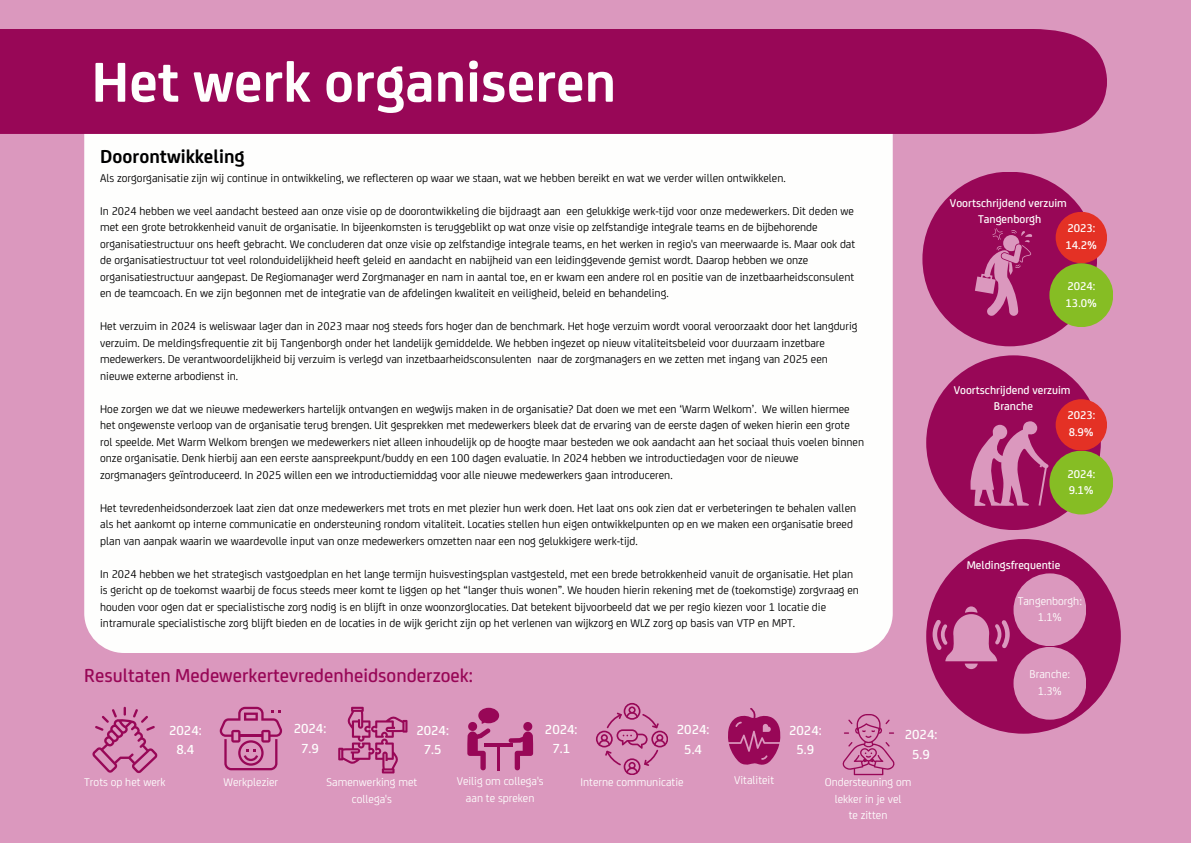
<style>
.page{position:relative;width:1191px;height:843px;background:#fff}
.page>*{position:absolute;margin:0;border:0;box-sizing:border-box;transform-origin:0 0}
.t1{font:700 60px "FS Joey";color:#fefefd}
.t2{font:500 20px "FS Joey";color:#980757}
.t3{font:700 20px "FS Joey";color:#000}
.t4{font:500 14px/19.5px "FS Joey";color:#fefefd;text-align:center}
.t5{font:12px/16.5px "FS Joey";color:#000}
.t6{font:12px "FS Joey";color:#fefefd}
.t7{font:500 12px/16.5px "FS Joey";color:#fefefd;text-align:center}
.t8{font:500 12px/16.5px "FS Joey";color:#fff}
</style>
<div class="page">
<div style="left:0;top:0;width:1190px;height:842px;background:#db98be"></div>
<div style="left:84px;top:74px;width:808px;height:578px;background:#fefefd;border-radius:40px"></div>
<div style="left:0;top:29px;width:1106px;height:105px;background:#980757"></div>
<svg style="left:92px;top:706px;width:65px;height:67px"></svg>
<svg style="left:220px;top:706px;width:62px;height:64px"></svg>
<svg style="left:338px;top:706px;width:69px;height:67px"></svg>
<svg style="left:508px;top:722px;width:25px;height:47px"></svg>
<svg style="left:467px;top:707px;width:32px;height:62px"></svg>
<hr style="left:484px;top:742px;width:29px;height:3px;background:#980757">
<hr style="left:497px;top:742px;width:3px;height:27px;background:#980757">
<svg style="left:728px;top:708px;width:52px;height:56px"></svg>
<svg style="left:596px;top:703px;width:72px;height:71px"></svg>
<svg style="left:842px;top:714px;width:53px;height:61px"></svg>
<div style="left:922px;top:172px;width:174px;height:174px;background:#980757;border-radius:50%"></div>
<svg style="left:975px;top:228px;width:57px;height:88px"></svg>
<div style="left:1055px;top:212px;width:51px;height:51px;background:#e43125;border-radius:50%"></div>
<div style="left:1049px;top:263px;width:64px;height:64px;background:#86bd24;border-radius:50%"></div>
<div style="left:926px;top:355px;width:174px;height:175px;background:#980757;border-radius:50%"></div>
<div style="left:1055px;top:399px;width:51px;height:51px;background:#e43125;border-radius:50%"></div>
<div style="left:1049px;top:450px;width:64px;height:64px;background:#86bd24;border-radius:50%"></div>
<svg style="left:970px;top:421px;width:78px;height:85px"></svg>
<div style="left:926px;top:539px;width:194px;height:194px;background:#980757;border-radius:50%"></div>
<svg style="left:932px;top:606px;width:77px;height:63px"></svg>
<div style="left:1013px;top:573px;width:73px;height:73px;background:#db98be;border-radius:50%"></div>
<div style="left:1013px;top:646px;width:73px;height:73px;background:#db98be;border-radius:50%"></div>
<h3 class="t1" style="left:91px;top:48px;width:526px">Het werk organiseren</h3>
<h4 class="t3" style="left:100px;top:145px;width:146px">Doorontwikkeling</h4>
<p class="t5" style="left:100px;top:169px;width:687px">Als zorgorganisatie zijn wij continue in ontwikkeling, we reflecteren op waar we staan, wat we hebben bereikt en wat we verder willen ontwikkelen.</p>
<p class="t5" style="left:100px;top:202px;width:756px">In 2024 hebben we veel aandacht besteed aan onze visie op de doorontwikkeling die bijdraagt aan een gelukkige werk-tijd voor onze medewerkers. Dit deden we met een grote betrokkenheid vanuit de organisatie. In bijeenkomsten is teruggeblikt op wat onze visie op zelfstandige integrale teams en de bijbehorende organisatiestructuur ons heeft gebracht. We concluderen dat onze visie op zelfstandige integrale teams, en het werken in regio's van meerwaarde is. Maar ook dat de organisatiestructuur tot veel rolonduidelijkheid heeft geleid en aandacht en nabijheid van een leidinggevende gemist wordt. Daarop hebben we onze organisatiestructuur aangepast. De Regiomanager werd Zorgmanager en nam in aantal toe, en er kwam een andere rol en positie van de inzetbaarheidsconsulent en de teamcoach. En we zijn begonnen met de integratie van de afdelingen kwaliteit en veiligheid, beleid en behandeling.</p>
<p class="t5" style="left:100px;top:318px;width:758px">Het verzuim in 2024 is weliswaar lager dan in 2023 maar nog steeds fors hoger dan de benchmark. Het hoge verzuim wordt vooral veroorzaakt door het langdurig verzuim. De meldingsfrequentie zit bij Tangenborgh onder het landelijk gemiddelde. We hebben ingezet op nieuw vitaliteitsbeleid voor duurzaam inzetbare medewerkers. De verantwoordelijkheid bij verzuim is verlegd van inzetbaarheidsconsulenten naar de zorgmanagers en we zetten met ingang van 2025 een nieuwe externe arbodienst in.</p>
<p class="t5" style="left:100px;top:400px;width:765px">Hoe zorgen we dat we nieuwe medewerkers hartelijk ontvangen en wegwijs maken in de organisatie? Dat doen we met een ‘Warm Welkom’. We willen hiermee het ongewenste verloop van de organisatie terug brengen. Uit gesprekken met medewerkers bleek dat de ervaring van de eerste dagen of weken hierin een grote rol speelde. Met Warm Welkom brengen we medewerkers niet alleen inhoudelijk op de hoogte maar besteden we ook aandacht aan het sociaal thuis voelen binnen onze organisatie. Denk hierbij aan een eerste aanspreekpunt/buddy en een 100 dagen evaluatie. In 2024 hebben we introductiedagen voor de nieuwe zorgmanagers geïntroduceerd. In 2025 willen een we introductiemiddag voor alle nieuwe medewerkers gaan introduceren.</p>
<p class="t5" style="left:100px;top:499px;width:757px">Het tevredenheidsonderzoek laat zien dat onze medewerkers met trots en met plezier hun werk doen. Het laat ons ook zien dat er verbeteringen te behalen vallen als het aankomt op interne communicatie en ondersteuning rondom vitaliteit. Locaties stellen hun eigen ontwikkelpunten op en we maken een organisatie breed plan van aanpak waarin we waardevolle input van onze medewerkers omzetten naar een nog gelukkigere werk-tijd.</p>
<p class="t5" style="left:100px;top:565px;width:760px">In 2024 hebben we het strategisch vastgoedplan en het lange termijn huisvestingsplan vastgesteld, met een brede betrokkenheid vanuit de organisatie. Het plan is gericht op de toekomst waarbij de focus steeds meer komt te liggen op het “langer thuis wonen”. We houden hierin rekening met de (toekomstige) zorgvraag en houden voor ogen dat er specialistische zorg nodig is en blijft in onze woonzorglocaties. Dat betekent bijvoorbeeld dat we per regio kiezen voor 1 locatie die intramurale specialistische zorg blijft bieden en de locaties in de wijk gericht zijn op het verlenen van wijkzorg en WLZ zorg op basis van VTP en MPT.</p>
<p class="t7" style="left:949px;top:194px;width:118px">Voortschrijdend verzuim<br>Tangenborgh</p>
<p class="t8" style="left:1065px;top:220px;width:33px">2023:<br>14.2%</p>
<p class="t8" style="left:1065px;top:278px;width:33px">2024:<br>13.0%</p>
<p class="t7" style="left:953px;top:381px;width:118px">Voortschrijdend verzuim<br>Branche</p>
<h3 class="t8" style="left:1067px;top:407px;width:29px">2023:<br>8.9%</h3>
<p class="t8" style="left:1067px;top:465px;width:29px">2024:<br>9.1%</p>
<p class="t7" style="left:966px;top:556px;width:95px">Meldingsfrequentie</p>
<p class="t6" style="left:1017px;top:593px;width:66px">Tangenborgh:</p>
<h3 class="t6" style="left:1037px;top:610px;width:26px">1.1%</h3>
<h4 class="t2" style="left:84px;top:663px;width:390px">Resultaten Medewerkertevredenheidsonderzoek:</h4>
<h1 class="t4" style="left:169px;top:720px;width:34px">2024:<br>8.4</h1>
<p class="t4" style="left:294px;top:718px;width:34px">2024:<br>7.9</p>
<p class="t4" style="left:416px;top:720px;width:34px">2024:<br>7.5</p>
<p class="t4" style="left:545px;top:719px;width:34px">2024:<br>7.1</p>
<p class="t4" style="left:676px;top:719px;width:34px">2024:<br>5.4</p>
<p class="t4" style="left:789px;top:720px;width:34px">2024:<br>5.9</p>
<p class="t4" style="left:904px;top:724px;width:34px">2024:<br>5.9</p>
<p class="t6" style="left:84px;top:775px;width:83px">Trots op het werk</p>
<p class="t6" style="left:223px;top:775px;width:56px">Werkplezier</p>
<p class="t6" style="left:326px;top:775px;width:92px">Samenwerking met</p>
<p class="t6" style="left:352px;top:791px;width:42px">collega's</p>
<h4 class="t6" style="left:456px;top:774px;width:89px">Veilig om collega's</h4>
<p class="t6" style="left:466px;top:790px;width:70px">aan te spreken</p>
<h4 class="t6" style="left:580px;top:775px;width:105px">Interne communicatie</h4>
<h4 class="t6" style="left:734px;top:772px;width:41px">Vitaliteit</h4>
<h4 class="t6" style="left:824px;top:775px;width:88px">Ondersteuning om</h4>
<p class="t6" style="left:834px;top:791px;width:68px">lekker in je vel</p>
<h4 class="t6" style="left:848px;top:808px;width:40px">te zitten</h4>
<h3 class="t6" style="left:1029px;top:667px;width:42px">Branche:</h3>
<p class="t6" style="left:1037px;top:683px;width:26px">1.3%</p>
</div>
